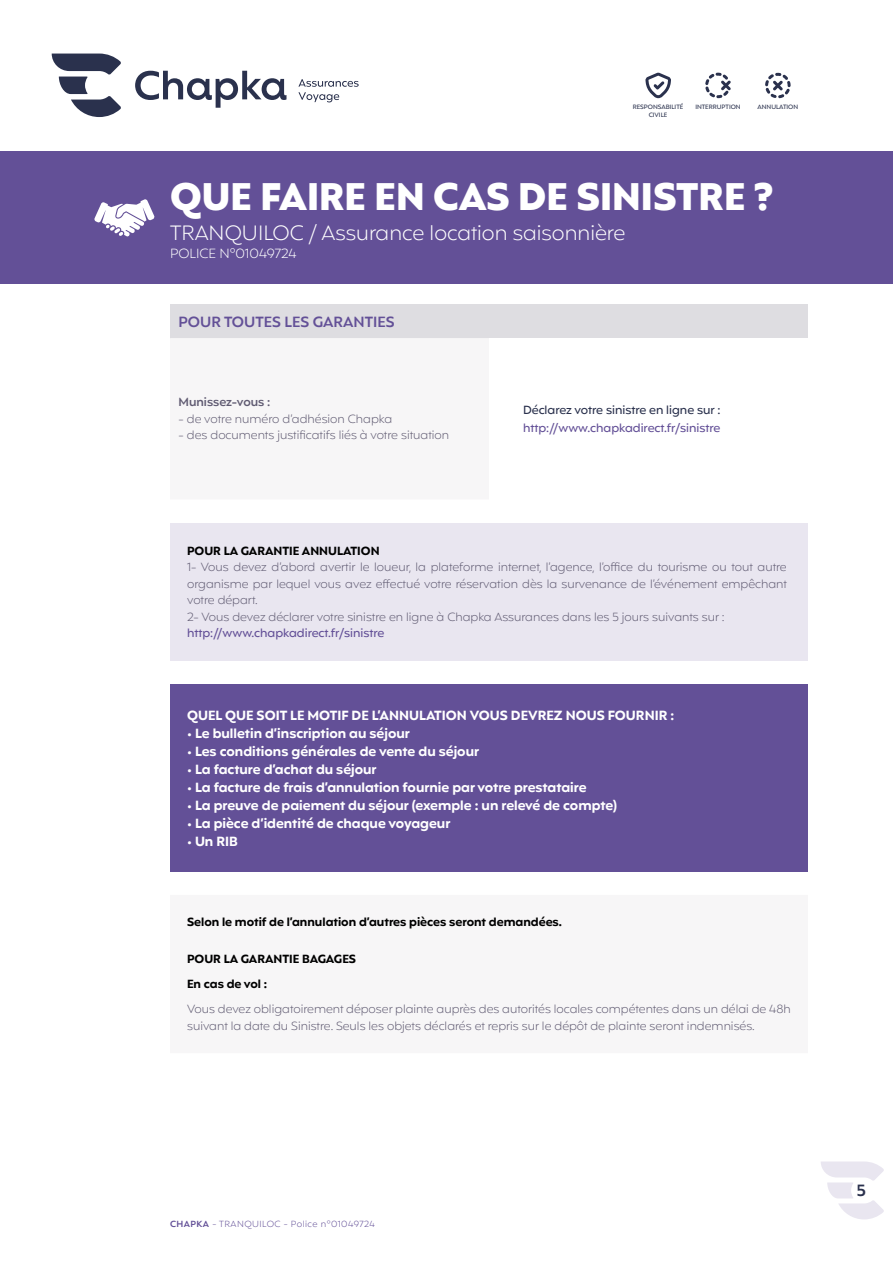
<style>
.page{position:relative;width:893px;height:1263px;background:#fff}
.page>*{position:absolute;margin:0;border:0;box-sizing:border-box;transform-origin:0 0}
.t1{font:900 39px "Mangueira Alt";color:#fff}
.t2{font:300 21px "Mangueira Alt";color:#fff}
.t3{font:600 16.5px "Mangueira Alt";color:#2a314d}
.t4{font:600 15px "Mangueira Alt";color:#635097}
.t5{font:700 13.5px "Mangueira Alt";color:#fff}
.t6{font:300 13.5px "Mangueira Alt";color:#fff}
.t7{font:300 12px/16.5px "Mangueira Alt";color:#605b72}
.t8{font:700 12px/25px "Mangueira Alt";color:#000}
.t9{font:500 12px "Mangueira Alt";color:#635097}
.t10{font:500 12px "Mangueira Alt";color:#2a314d}
.t11{font:600 12px "Mangueira Alt";color:#605b72}
.t12{font:300 9px "Mangueira Alt";letter-spacing:.05em;color:#635097}
.t13{font:500 6.3px/7.6px "Mangueira Alt";color:#2a314d;text-align:center}
.s1{font-weight:600}
</style>
<div class="page">
<svg style="left:821px;top:1161px;width:63px;height:58px"></svg>
<div style="left:0;top:152px;width:893px;height:132px;background:#635097"></div>
<div style="left:170px;top:304px;width:638px;height:34px;background:#dedde1"></div>
<div style="left:170px;top:523px;width:638px;height:138px;background:#e9e6f0"></div>
<div style="left:170px;top:684px;width:638px;height:187px;background:#635097"></div>
<svg style="left:645px;top:73px;width:26px;height:25px"></svg>
<svg style="left:765px;top:73px;width:26px;height:25px"></svg>
<svg style="left:705px;top:73px;width:26px;height:25px"></svg>
<svg style="left:94px;top:199px;width:61px;height:37px"></svg>
<svg style="left:52px;top:54px;width:69px;height:63px"></svg>
<svg style="left:135px;top:71px;width:152px;height:37px"></svg>
<svg style="left:298px;top:79px;width:61px;height:23px"></svg>
<p class="t13" style="left:633px;top:103px;width:52px">RESPONSABILITÉ<br>CIVILE</p>
<p class="t13" style="left:695px;top:103px;width:47px">INTERRUPTION</p>
<p class="t13" style="left:757px;top:103px;width:42px">ANNULATION</p>
<h1 class="t1" style="left:170px;top:171px;width:605px">QUE FAIRE EN CAS DE SINISTRE ?</h1>
<h2 class="t2" style="left:170px;top:218px;width:457px">TRANQUILOC / Assurance location saisonnière</h2>
<p class="t6" style="left:170px;top:244px;width:128px">POLICE N°01049724</p>
<p class="t4" style="left:179px;top:312px;width:217px">POUR TOUTES LES GARANTIES</p>
<p class="t11" style="left:179px;top:394px;width:93px">Munissez-vous :</p>
<p class="t7" style="left:179px;top:411px;width:215px">- de votre numéro d’adhésion Chapka</p>
<p class="t7" style="left:179px;top:428px;width:272px">- des documents justificatifs liés à votre situation</p>
<p class="t10" style="left:523px;top:402px;width:199px">Déclarez votre sinistre en ligne sur :</p>
<p class="t9" style="left:523px;top:420px;width:199px">http://www.chapkadirect.fr/sinistre</p>
<p class="t8" style="left:187px;top:539px;width:194px">POUR LA GARANTIE ANNULATION</p>
<p class="t7" style="left:187px;top:560px;width:601px">1- Vous devez d’abord avertir le loueur, la plateforme internet, l’agence, l’office du tourisme ou tout autre organisme par lequel vous avez effectué votre réservation dès la survenance de l’événement empêchant votre départ.<br>2- Vous devez déclarer votre sinistre en ligne à Chapka Assurances dans les 5 jours suivants sur :</p>
<p class="t9" style="left:187px;top:625px;width:199px">http://www.chapkadirect.fr/sinistre</p>
<p class="t5" style="left:187px;top:706px;width:489px">QUEL QUE SOIT LE MOTIF DE L’ANNULATION VOUS DEVREZ NOUS FOURNIR :</p>
<p class="t5" style="left:187px;top:724px;width:224px">• Le bulletin d’inscription au séjour</p>
<p class="t5" style="left:187px;top:742px;width:294px">• Les conditions générales de vente du séjour</p>
<p class="t5" style="left:187px;top:760px;width:191px">• La facture d’achat du séjour</p>
<p class="t5" style="left:187px;top:778px;width:401px">• La facture de frais d’annulation fournie par votre prestataire</p>
<p class="t5" style="left:187px;top:796px;width:431px">• La preuve de paiement du séjour (exemple : un relevé de compte)</p>
<p class="t5" style="left:187px;top:814px;width:265px">• La pièce d’identité de chaque voyageur</p>
<p class="t5" style="left:187px;top:832px;width:52px">• Un RIB</p>
<p class="t8" style="left:187px;top:910px;width:376px">Selon le motif de l’annulation d’autres pièces seront demandées.</p>
<p class="t8" style="left:187px;top:948px;width:171px">POUR LA GARANTIE BAGAGES<br>En cas de vol :</p>
<p class="t7" style="left:187px;top:1002px;width:605px">Vous devez obligatoirement déposer plainte auprès des autorités locales compétentes dans un délai de 48h suivant la date du Sinistre. Seuls les objets déclarés et repris sur le dépôt de plainte seront indemnisés.</p>
<p class="t12" style="left:170px;top:1218px;width:206px"><span class="s1">CHAPKA</span> - TRANQUILOC - Police n°01049724</p>
<h3 class="t3" style="left:857px;top:1179px;width:11px">5</h3>
</div>
